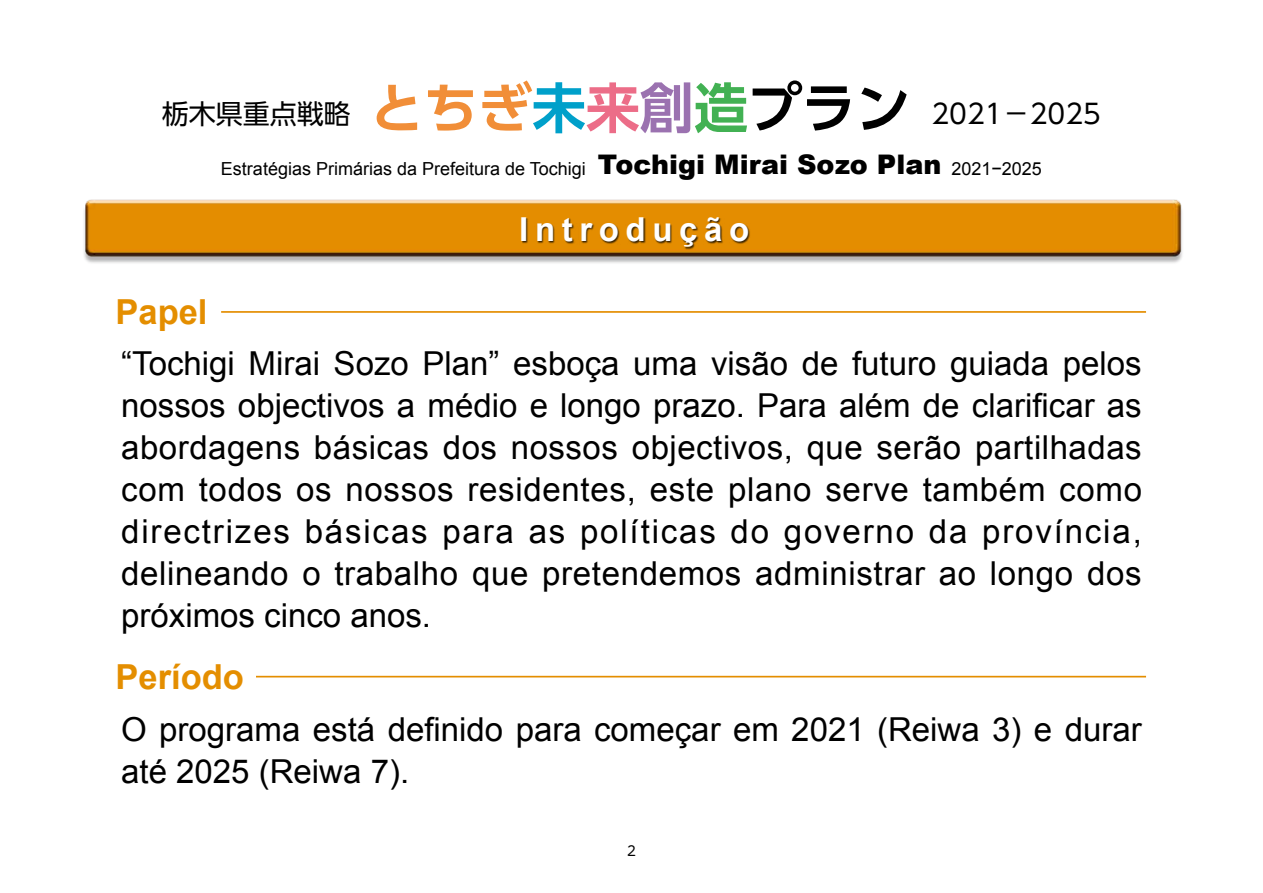
<style>
.page{position:relative;width:1263px;height:893px;background:#fff}
.page>*{position:absolute;margin:0;border:0;box-sizing:border-box;transform-origin:0 0}
.t1{font:700 34.5px "Arial";color:#e48e00}
.t2{font:33px/42px "Arial";color:#000;text-align:justify}
.t3{font:700 33px "Arial";letter-spacing:.2em;color:#fff}
.t4{font:27px "UD Shin Go Pro";color:#000}
.t5{font:18px "Arial";color:#000}
.t6{font:13.5px "UD Shin M Go Pro";color:#000}
.s1{font-family:"UD Shin Go Pro De";font-weight:700;font-size:54px;color:#f18e38}
.s2{font-family:"UD Shin Go Pro De";font-weight:700;font-size:54px;color:#00a0ca}
.s3{font-family:"UD Shin Go Pro De";font-weight:700;font-size:54px;color:#ec6d88}
.s4{font-family:"UD Shin Go Pro De";font-weight:700;font-size:54px;color:#9b72b0}
.s5{font-family:"UD Shin Go Pro De";font-weight:700;font-size:54px;color:#42b153}
.s6{font-family:"UD Shin Go Pro De";font-weight:700;font-size:54px}
.s7{font-weight:900;font-size:27px}
</style>
<div class="page">
<img style="left:84px;top:199px;width:1098px;height:64px">
<div style="left:521px;top:218px;width:229px;height:31px;background:#000;opacity:.75"></div>
<hr style="left:221px;top:311px;width:925px;height:2px;background:#e48e00">
<hr style="left:256px;top:676px;width:890px;height:1px;background:#e48e00">
<p class="t4" style="left:162px;top:92px;width:941px">栃木県重点戦略 <span class="s1">とちぎ</span><span class="s2">未</span><span class="s3">来</span><span class="s4">創</span><span class="s5">造</span><span class="s6">プラン</span> 2021−2025</p>
<p class="t5" style="left:221px;top:157px;width:822px">Estratégias Primárias da Prefeitura de Tochigi <span class="s7">Tochigi Mirai Sozo Plan</span> 2021−2025</p>
<p class="t3" style="left:519px;top:208px;width:231px">Introdução</p>
<p class="t1" style="left:116px;top:289px;width:94px">Papel</p>
<p class="t2" style="left:121px;top:343px;width:1022px">“Tochigi Mirai Sozo Plan” esboça uma visão de futuro guiada pelos nossos objectivos a médio e longo prazo. Para além de clarificar as abordagens básicas dos nossos objectivos, que serão partilhadas com todos os nossos residentes, este plano serve também como directrizes básicas para as políticas do governo da província, delineando o trabalho que pretendemos administrar ao longo dos próximos cinco anos.</p>
<p class="t1" style="left:116px;top:654px;width:130px">Período</p>
<p class="t2" style="left:121px;top:708px;width:1022px">O programa está definido para começar em 2021 (Reiwa 3) e durar até 2025 (Reiwa 7).</p>
<p class="t6" style="left:627px;top:839px;width:10px">2</p>
</div>
